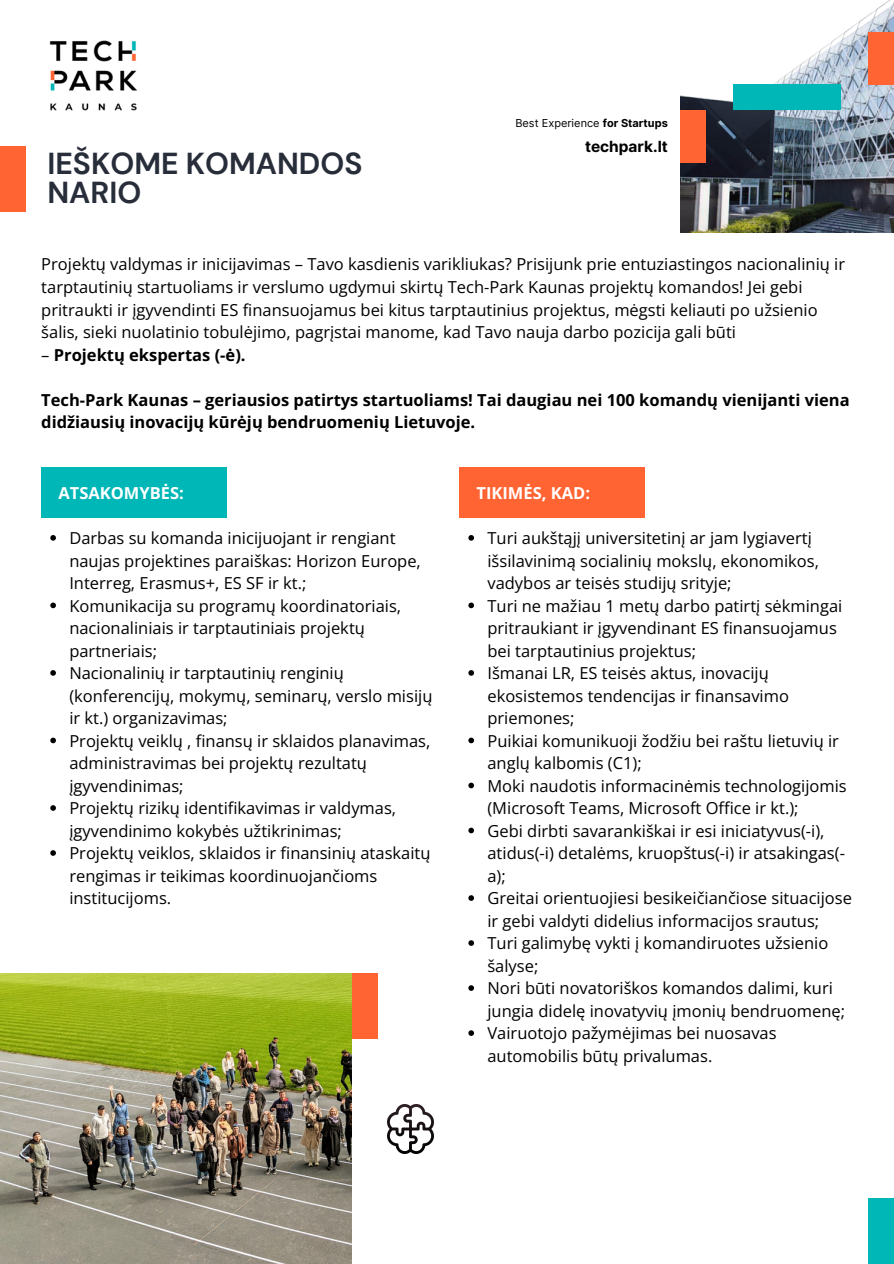
<style>
.page{position:relative;width:894px;height:1264px;background:#fff}
.page>*{position:absolute;margin:0;border:0;box-sizing:border-box;transform-origin:0 0}
.t1{font:700 30.3px/29.2px "DM Sans";color:#282d3a}
.t2{font:16.5px/22.5px "Open Sans";color:#000}
.t3{font:700 16.5px/22.5px "Open Sans";color:#000}
.t4{font:700 16.5px "Open Sans";color:#fff}
.t5{font:700 15.45px "Inter";color:#000}
.t6{font:10.95px "Inter";color:#000}
.s1{font-weight:700}
.s2{font-weight:400}
</style>
<div class="page">
<img style="left:680px;top:0;width:212px;height:233px">
<div style="left:732px;top:85px;width:107px;height:25px;background:#00b7b7"></div>
<div style="left:868px;top:33px;width:25px;height:52px;background:#ff6432"></div>
<div style="left:680px;top:110px;width:25px;height:52px;background:#ff6432"></div>
<img style="left:49px;top:40px;width:89px;height:71px">
<div style="left:0;top:146px;width:25px;height:65px;background:#ff6432"></div>
<div style="left:41px;top:467px;width:185px;height:51px;background:#00b7b7"></div>
<svg style="left:50px;top:535px;width:6px;height:5px"></svg>
<svg style="left:50px;top:602px;width:6px;height:6px"></svg>
<svg style="left:50px;top:670px;width:6px;height:5px"></svg>
<svg style="left:50px;top:737px;width:6px;height:6px"></svg>
<svg style="left:50px;top:805px;width:6px;height:5px"></svg>
<svg style="left:50px;top:850px;width:6px;height:5px"></svg>
<img style="left:0;top:973px;width:351px;height:290px">
<div style="left:352px;top:973px;width:25px;height:65px;background:#ff6432"></div>
<div style="left:868px;top:1198px;width:25px;height:65px;background:#00b7b7"></div>
<img style="left:387px;top:1104px;width:47px;height:49px">
<div style="left:459px;top:467px;width:185px;height:51px;background:#ff6432"></div>
<svg style="left:468px;top:535px;width:6px;height:5px"></svg>
<svg style="left:468px;top:602px;width:6px;height:6px"></svg>
<svg style="left:468px;top:670px;width:6px;height:5px"></svg>
<svg style="left:468px;top:737px;width:6px;height:6px"></svg>
<svg style="left:468px;top:782px;width:6px;height:6px"></svg>
<svg style="left:468px;top:827px;width:6px;height:6px"></svg>
<svg style="left:468px;top:895px;width:6px;height:5px"></svg>
<svg style="left:468px;top:940px;width:6px;height:5px"></svg>
<svg style="left:468px;top:985px;width:6px;height:5px"></svg>
<svg style="left:468px;top:1030px;width:6px;height:5px"></svg>
<p class="t1" style="left:47px;top:149px;width:316px">IEŠKOME KOMANDOS<br>NARIO</p>
<h3 class="t6" style="left:515px;top:116px;width:154px">Best Experience <span class="s1">for Startups</span></h3>
<h1 class="t5" style="left:585px;top:137px;width:84px">techpark.lt</h1>
<h4 class="t2" style="left:41px;top:253px;width:805px">Projektų valdymas ir inicijavimas – Tavo kasdienis varikliukas? Prisijunk prie entuziastingos nacionalinių ir tarptautinių startuoliams ir verslumo ugdymui skirtų Tech-Park Kaunas projektų komandos! Jei gebi pritraukti ir įgyvendinti ES finansuojamus bei kitus tarptautinius projektus, mėgsti keliauti po užsienio šalis, sieki nuolatinio tobulėjimo, pagrįstai manome, kad Tavo nauja darbo pozicija gali būti</h4>
<h4 class="t3" style="left:41px;top:343px;width:206px"><span class="s2">–</span> Projektų ekspertas (-ė).</h4>
<h3 class="t3" style="left:41px;top:388px;width:809px">Tech-Park Kaunas – geriausios patirtys startuoliams! Tai daugiau nei 100 komandų vienijanti viena didžiausių inovacijų kūrėjų bendruomenių Lietuvoje.</h3>
<p class="t4" style="left:58px;top:481px;width:127px">ATSAKOMYBĖS:</p>
<p class="t2" style="left:69px;top:526px;width:364px">Darbas su komanda inicijuojant ir rengiant naujas projektines paraiškas: Horizon Europe, Interreg, Erasmus+, ES SF ir kt.;<br>Komunikacija su programų koordinatoriais, nacionaliniais ir tarptautiniais projektų partneriais;<br>Nacionalinių ir tarptautinių renginių (konferencijų, mokymų, seminarų, verslo misijų ir kt.) organizavimas;<br>Projektų veiklų , finansų ir sklaidos planavimas, administravimas bei projektų rezultatų įgyvendinimas;<br>Projektų rizikų identifikavimas ir valdymas, įgyvendinimo kokybės užtikrinimas;<br>Projektų veiklos, sklaidos ir finansinių ataskaitų rengimas ir teikimas koordinuojančioms institucijoms.</p>
<p class="t4" style="left:476px;top:481px;width:115px">TIKIMĖS, KAD:</p>
<p class="t2" style="left:487px;top:526px;width:333px">Turi aukštąjį universitetinį ar jam lygiavertį išsilavinimą socialinių mokslų, ekonomikos, vadybos ar teisės studijų srityje;</p>
<p class="t2" style="left:487px;top:594px;width:356px">Turi ne mažiau 1 metų darbo patirtį sėkmingai pritraukiant ir įgyvendinant ES finansuojamus bei tarptautinius projektus;</p>
<p class="t2" style="left:487px;top:661px;width:303px">Išmanai LR, ES teisės aktus, inovacijų ekosistemos tendencijas ir finansavimo priemones;</p>
<p class="t2" style="left:487px;top:729px;width:353px">Puikiai komunikuoji žodžiu bei raštu lietuvių ir anglų kalbomis (C1);</p>
<p class="t2" style="left:487px;top:774px;width:361px">Moki naudotis informacinėmis technologijomis (Microsoft Teams, Microsoft Office ir kt.);</p>
<p class="t2" style="left:487px;top:819px;width:359px">Gebi dirbti savarankiškai ir esi iniciatyvus(-i), atidus(-i) detalėms, kruopštus(-i) ir atsakingas(- a);</p>
<p class="t2" style="left:487px;top:886px;width:366px">Greitai orientuojiesi besikeičiančiose situacijose ir gebi valdyti didelius informacijos srautus;</p>
<p class="t2" style="left:487px;top:931px;width:342px">Turi galimybę vykti į komandiruotes užsienio šalyse;</p>
<p class="t2" style="left:487px;top:976px;width:359px">Nori būti novatoriškos komandos dalimi, kuri jungia didelę inovatyvių įmonių bendruomenę;</p>
<p class="t2" style="left:487px;top:1021px;width:290px">Vairuotojo pažymėjimas bei nuosavas automobilis būtų privalumas.</p>
</div>
